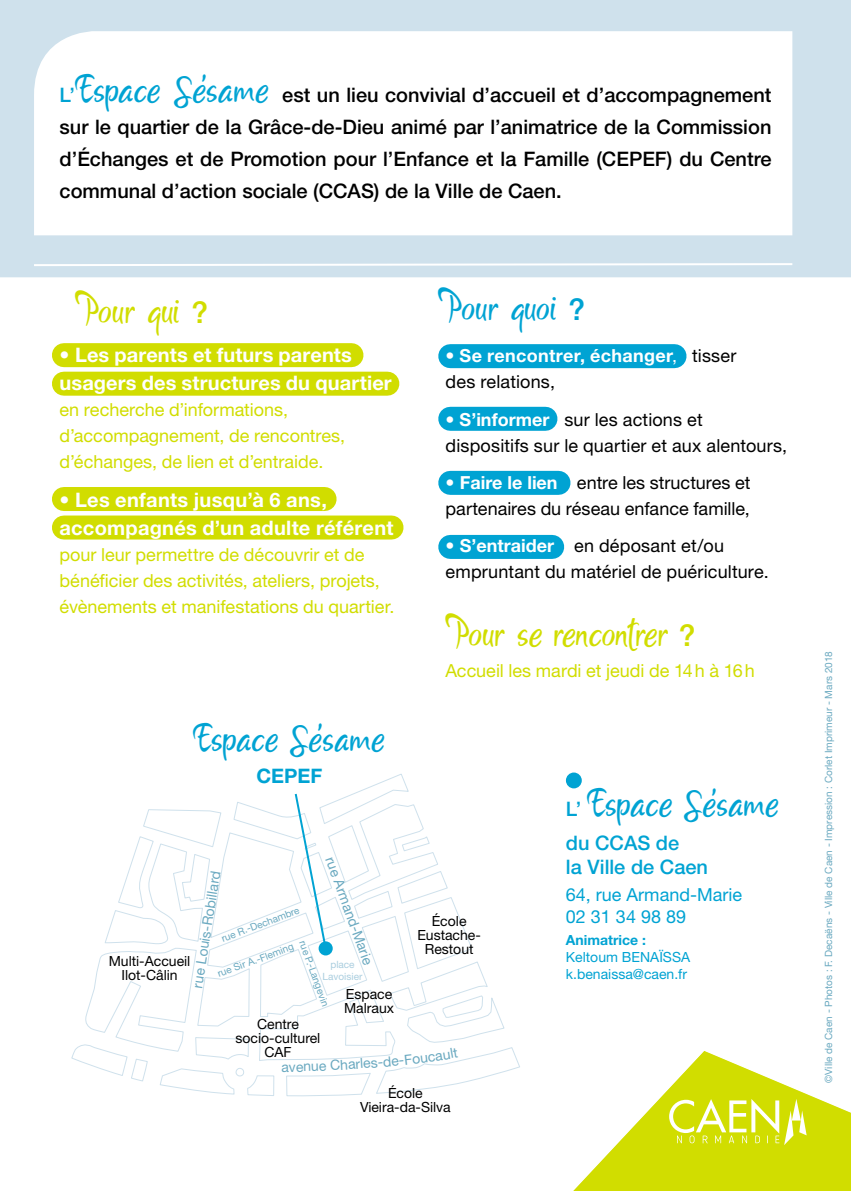
<style>
.page{position:relative;width:851px;height:1191px;background:#fff}
.page>*{position:absolute;margin:0;border:0;box-sizing:border-box;transform-origin:0 0}
.t1{font:40px "Martyn Demo";color:#00a3d3}
.t2{font:40px "Martyn Demo";letter-spacing:-.01em;color:#d1dd00}
.t3{font:500 20px/32px "Helvetica Neue";color:#000;text-align:justify}
.t4{font:700 20px/28px "Helvetica Neue";letter-spacing:.01em;color:#fff}
.t5{font:500 20px/24px "Helvetica Neue";color:#00a3d3}
.t6{font:700 20px "Helvetica Neue";color:#00a3d3}
.t7{font:18px/26px "Helvetica Neue";color:#d1dd00}
.t8{font:18px/26px "Helvetica Neue";letter-spacing:.01em;color:#000}
.t9{font:700 18px/26px "Helvetica Neue";letter-spacing:.02em;color:#fff}
.t10{font:18px/21.6px "Helvetica Neue";color:#00a3d3}
.t11{font:14px/14px "Helvetica Neue";color:#000;text-align:center}
.t12{font:14px "Helvetica Neue";color:#6aa9c0}
.t13{font:14px/16.8px "Helvetica Neue";color:#00a3d3}
.t14{font:700 14px "Helvetica Neue";color:#00a3d3}
.t15{font:10px "Helvetica Neue";color:#6aa9c0}
.t16{font:10px/12px "Helvetica Neue";color:#aacedf;text-align:center}
.s1{color:#00a3d3}
.s2{font-family:"Martyn Demo";font-weight:400;font-size:40px;color:#00a3d3}
.s3{font-family:"Helvetica Neue";font-weight:500;font-size:30px}
.s4{font-weight:500}
.s5{font-weight:400}
.s6{font-weight:400;color:#000}
.s7{font-weight:500;color:#fff}
.s8{font-weight:700;color:#fff}
.s9{font-family:"Helvetica Neue";font-weight:500;font-size:20px}
</style>
<div class="page">
<div style="left:0;top:0;width:850px;height:277px;background:#cfe1ec"></div>
<svg style="left:34px;top:31px;width:758px;height:204px"></svg>
<div style="left:450px;top:344px;width:224px;height:24px;background:#00a3d3"></div>
<div style="left:450px;top:407px;width:95px;height:24px;background:#00a3d3"></div>
<div style="left:450px;top:471px;width:108px;height:24px;background:#00a3d3"></div>
<div style="left:450px;top:535px;width:102px;height:24px;background:#00a3d3"></div>
<div style="left:64px;top:343px;width:287px;height:24px;background:#d1dd00"></div>
<div style="left:64px;top:372px;width:323px;height:24px;background:#d1dd00"></div>
<div style="left:64px;top:515px;width:327px;height:24px;background:#d1dd00"></div>
<div style="left:64px;top:487px;width:260px;height:24px;background:#d1dd00"></div>
<svg style="left:32px;top:262px;width:762px;height:5px"></svg>
<div style="left:566px;top:772px;width:15px;height:16px;background:#00a3d3;border-radius:50%"></div>
<svg style="left:573px;top:1051px;width:277px;height:140px"></svg>
<svg style="left:71px;top:774px;width:449px;height:322px"></svg>
<p class="t3" style="left:60px;top:79px;width:713px"><span class="s1">L’</span><span class="s2">Espace Sésame</span> est un lieu convivial d’accueil et d’accompagnement sur le quartier de la Grâce-de-Dieu animé par l’animatrice de la Commission d’Échanges et de Promotion pour l’Enfance et la Famille (CEPEF) du Centre communal d’action sociale (CCAS) de la Ville de Caen.</p>
<h1 class="t2" style="left:75px;top:285px;width:135px">Pour qui <span class="s3">?</span></h1>
<h1 class="t1" style="left:438px;top:282px;width:148px">Pour quoi <span class="s3">?</span></h1>
<p class="t4" style="left:60px;top:340px;width:333px">• Les parents et futurs parents usagers des structures du quartier</p>
<p class="t7" style="left:60px;top:396px;width:287px">en recherche d’informations, d’accompagnement, de rencontres, d’échanges, de lien et d’entraide.</p>
<p class="t4" style="left:60px;top:485px;width:335px">• Les enfants jusqu’à 6 ans, accompagnés d’un adulte référent</p>
<p class="t7" style="left:60px;top:541px;width:336px">pour leur permettre de découvrir et de bénéficier des activités, ateliers, projets, évènements et manifestations du quartier.</p>
<p class="t9" style="left:445px;top:342px;width:292px"><span class="s4">•</span> Se rencontrer, échanger<span class="s5">,</span> <span class="s6">tisser des relations,</span></p>
<p class="t8" style="left:445px;top:406px;width:343px"><span class="s7">•</span> <span class="s8">S’informer</span> sur les actions et dispositifs sur le quartier et aux alentours,</p>
<p class="t8" style="left:445px;top:469px;width:306px"><span class="s8">• Faire le lien</span> entre les structures et partenaires du réseau enfance famille,</p>
<p class="t8" style="left:445px;top:532px;width:324px"><span class="s8">• S’entraider</span> en déposant et/ou empruntant du matériel de puériculture.</p>
<h1 class="t2" style="left:445px;top:608px;width:251px">Pour se rencontrer <span class="s3">?</span></h1>
<p class="t7" style="left:445px;top:657px;width:311px">Accueil les mardi et jeudi de 14h à 16h</p>
<h1 class="t1" style="left:193px;top:713px;width:194px">Espace Sésame</h1>
<p class="t6" style="left:256px;top:763px;width:67px">CEPEF</p>
<p class="t12" style="left:338px;top:854px;width:115px;rotate:70deg">rue Armand-Marie</p>
<p class="t12" style="left:189px;top:986px;width:120px;rotate:-81deg">rue Louis-Robillard</p>
<p class="t15" style="left:220px;top:932px;width:84px;rotate:-20deg">rue R.-Dechambre</p>
<p class="t15" style="left:308px;top:939px;width:70px;rotate:70deg">rue P.-Langevin</p>
<p class="t15" style="left:216px;top:968px;width:82px;rotate:-20deg">rue Sir A.-Fleming</p>
<p class="t11" style="left:109px;top:954px;width:83px">Multi-Accueil<br>Ilot-Câlin</p>
<p class="t16" style="left:322px;top:958px;width:41px">place<br>Lavoisier</p>
<p class="t11" style="left:344px;top:987px;width:52px;text-align:left">Espace<br>Malraux</p>
<p class="t11" style="left:235px;top:1016px;width:86px">Centre socio-culturel<br>CAF</p>
<p class="t12" style="left:339px;top:1056px;width:32px;rotate:-4deg">harle</p>
<p class="t12" style="left:370px;top:1054px;width:30px;rotate:-5deg">s-de</p>
<p class="t11" style="left:417px;top:914px;width:65px">École<br>Eustache-<br>Restout</p>
<p class="t11" style="left:360px;top:1085px;width:92px">École<br>Vieira-da-Silva</p>
<h1 class="t1" style="left:566px;top:778px;width:215px"><span class="s9">L’</span> Espace Sésame</h1>
<p class="t5" style="left:566px;top:830px;width:144px">du CCAS de<br>la Ville de Caen</p>
<p class="t10" style="left:566px;top:884px;width:178px">64, rue Armand-Marie<br>02 31 34 98 89</p>
<p class="t14" style="left:566px;top:931px;width:82px">Animatrice :</p>
<p class="t13" style="left:566px;top:948px;width:126px">Keltoum BENAÏSSA k.benaissa@caen.fr</p>
<p class="t15" style="left:822px;top:1082px;width:433px;rotate:-90deg">©Ville de Caen - Photos : F. Decaëns - Ville de Caen - Impression : Corlet Imprimeur - Mars 2018</p>
</div>
